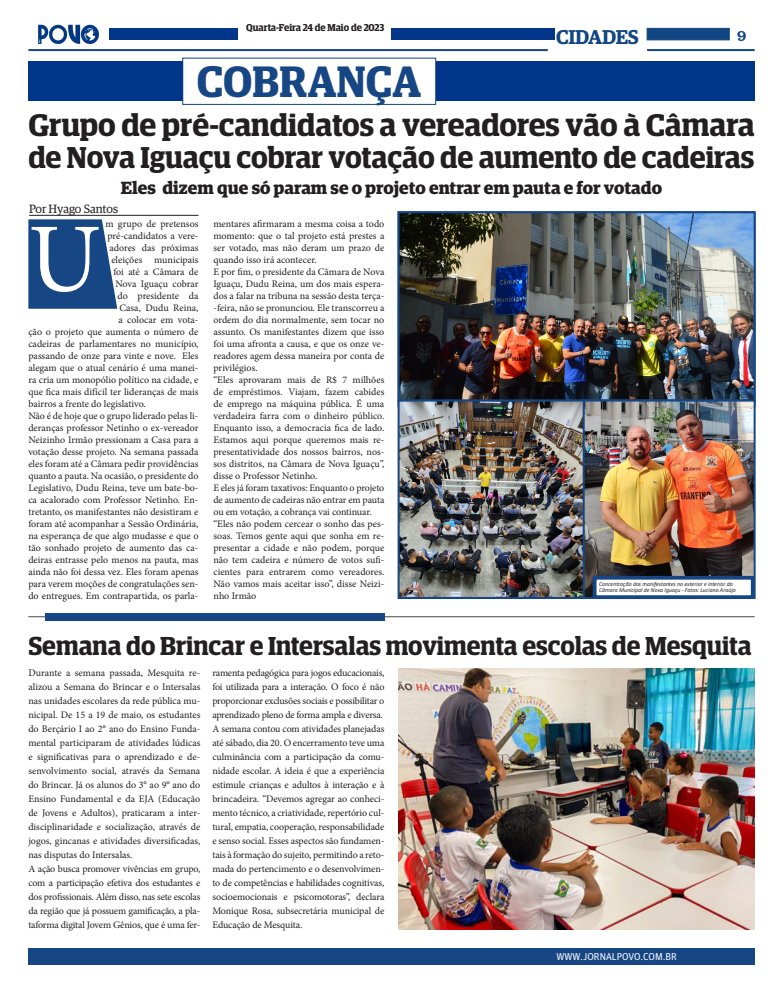
<style>
.page{position:relative;width:783px;height:993px;background:#fff}
.page>*{position:absolute;margin:0;border:0;box-sizing:border-box;transform-origin:0 0}
.t1{font:98px "Minion Pro";color:#fff}
.t2{font:600 44px "Guardian Egyptian Display";color:#174685}
.t3{font:600 31.2px "Guardian Egyptian Display";color:#231f20}
.t4{font:600 30.2px "Guardian Egyptian Display";letter-spacing:-.005em;color:#231f20}
.t5{font:600 26px "Guardian Egyptian Display";color:#231f20}
.t6{font:600 20px "Guardian Egyptian";letter-spacing:-.02em;color:#114683}
.t7{font:700 17.6px "Guardian Egyptian";color:#231f20}
.t8{font:16px "Clarendon BT";color:#174685}
.t9{font:12px "Guardian Egyptian";color:#231f20}
.t10{font:10px/12px "Minion Pro";letter-spacing:-.005em;color:#231f20;text-align:justify}
.t11{font:600 10px "Guardian Egyptian Display";letter-spacing:-.005em;color:#231f20}
.t12{font:10px "Guardian Agate Sans G1 D Regular";color:#fff}
.t13{font:italic 6px/6.8px "Calibri";color:#231f20}
</style>
<div class="page">
<div style="left:28px;top:947px;width:726px;height:17px;background:#174685"></div>
<img style="left:38px;top:24px;width:62px;height:20px">
<div style="left:646px;top:28px;width:83px;height:12px;background:#114683;border:1px solid #114683"></div>
<hr style="left:647px;top:49px;width:107px;height:2px;background:#114683">
<hr style="left:28px;top:49px;width:519px;height:2px;background:#174685">
<div style="left:109px;top:28px;width:129px;height:12px;background:#003589"></div>
<div style="left:391px;top:28px;width:164px;height:12px;background:#003589"></div>
<div style="left:28px;top:61px;width:726px;height:40px;background:#003589"></div>
<div style="left:183px;top:58px;width:252px;height:46px;background:#fff"></div>
<div style="left:182px;top:58px;width:254px;height:47px;border:1px solid #114682"></div>
<svg style="left:28px;top:219px;width:89px;height:89px;background:#2c5790"></svg>
<hr style="left:28px;top:616px;width:726px;height:1px;background:#231f20">
<div style="left:45px;top:613px;width:339px;height:7px;background:#174685"></div>
<img style="left:400px;top:214px;width:352px;height:184px">
<div style="left:397px;top:211px;width:358px;height:190px;border:2px solid #174685"></div>
<img style="left:400px;top:402px;width:182px;height:193px">
<div style="left:397px;top:399px;width:299px;height:199px;border:2px solid #174685"></div>
<img style="left:585px;top:402px;width:167px;height:193px">
<div style="left:582px;top:399px;width:173px;height:199px;border:2px solid #174685"></div>
<img style="left:398px;top:668px;width:356px;height:261px">
<hr style="left:29px;top:215px;width:169px;height:1px;background:#231f20">
<div style="left:592px;top:575px;width:162px;height:23px;background:#fff;border:4px solid #174685"></div>
<p class="t11" style="left:246px;top:22px;width:140px">Quarta-Feira 24 de Maio de 2023</p>
<h3 class="t6" style="left:556px;top:22px;width:84px">CIDADES</h3>
<h3 class="t8" style="left:736px;top:25px;width:11px">9</h3>
<p class="t2" style="left:197px;top:58px;width:226px">COBRANÇA</p>
<p class="t3" style="left:28px;top:108px;width:727px">Grupo de pré-candidatos a vereadores vão à Câmara</p>
<p class="t4" style="left:28px;top:141px;width:727px">de Nova Iguaçu cobrar votação de aumento de cadeiras</p>
<p class="t7" style="left:121px;top:174px;width:542px">Eles dizem que só param se o projeto entrar em pauta e for votado</p>
<p class="t9" style="left:29px;top:200px;width:90px">Por Hyago Santos</p>
<p class="t10" style="left:213px;top:217px;width:172px">mentares afirmaram a mesma coisa a todo momento: que o tal projeto está prestes a ser votado, mas não deram um prazo de quando isso irá acontecer.</p>
<p class="t10" style="left:213px;top:265px;width:172px">E por fim, o presidente da Câmara de Nova Iguaçu, Dudu Reina, um dos mais espera&shy;dos a falar na tribuna na sessão desta terça--feira, não se pronunciou. Ele transcorreu a ordem do dia normalmente, sem tocar no assunto. Os manifestantes dizem que isso foi uma afronta a causa, e que os onze ve&shy;readores agem dessa maneira por conta de privilégios.</p>
<p class="t10" style="left:213px;top:373px;width:172px">“Eles aprovaram mais de R$ 7 milhões de empréstimos. Viajam, fazem cabides de emprego na máquina pública. É uma verdadeira farra com o dinheiro público.<br>Enquanto isso, a democracia fica de lado.<br>Estamos aqui porque queremos mais re&shy;presentatividade dos nossos bairros, nos&shy;sos distritos, na Câmara de Nova Iguaçu”, disse o Professor Netinho.</p>
<p class="t10" style="left:213px;top:481px;width:172px">E eles já foram taxativos: Enquanto o projeto de aumento de cadeiras não entrar em pauta ou em votação, a cobrança vai continuar.</p>
<p class="t10" style="left:213px;top:517px;width:172px">“Eles não podem cercear o sonho das pes&shy;soas. Temos gente aqui que sonha em re&shy;presentar a cidade e não podem, porque não tem cadeira e número de votos sufi&shy;cientes para entrarem como vereadores.<br>Não vamos mais aceitar isso”, disse Neizi&shy;nho Irmão</p>
<p class="t5" style="left:28px;top:631px;width:724px">Semana do Brincar e Intersalas movimenta escolas de Mesquita</p>
<p class="t10" style="left:28px;top:665px;width:173px;line-height:14px">Durante a semana passada, Mesquita re&shy;alizou a Semana do Brincar e o Intersalas nas unidades escolares da rede pública mu&shy;nicipal. De 15 a 19 de maio, os estudantes do Berçário I ao 2° ano do Ensino Funda&shy;mental participaram de atividades lúdicas e significativas para o aprendizado e de&shy;senvolvimento social, através da Semana do Brincar. Já os alunos do 3° ao 9° ano do Ensino Fundamental e da EJA (Educação de Jovens e Adultos), praticaram a inter&shy;disciplinaridade e socialização, através de jogos, gincanas e atividades diversificadas, nas disputas do Intersalas.</p>
<p class="t10" style="left:28px;top:861px;width:173px;line-height:14px">A ação busca promover vivências em grupo, com a participação efetiva dos estudantes e dos profissionais. Além disso, nas sete escolas da região que já possuem gamificação, a pla&shy;taforma digital Jovem Gênios, que é uma fer-</p>
<p class="t10" style="left:105px;top:217px;width:94px">m grupo de pretensos</p>
<p class="t10" style="left:107px;top:229px;width:93px">pré-candidatos a vere-</p>
<p class="t10" style="left:109px;top:241px;width:91px">adores das próximas</p>
<p class="t10" style="left:111px;top:253px;width:88px">eleições municipais</p>
<p class="t10" style="left:113px;top:265px;width:87px">foi até a Câmara de</p>
<p class="t10" style="left:115px;top:277px;width:85px">Nova Iguaçu cobrar</p>
<p class="t10" style="left:117px;top:289px;width:82px">do presidente da</p>
<p class="t10" style="left:119px;top:301px;width:81px">Casa, Dudu Reina,</p>
<p class="t10" style="left:118px;top:313px;width:82px">a colocar em vota-</p>
<p class="t10" style="left:28px;top:325px;width:171px">ção o projeto que aumenta o número de</p>
<p class="t10" style="left:28px;top:337px;width:171px">cadeiras de parlamentares no município,</p>
<p class="t10" style="left:28px;top:349px;width:172px">passando de onze para vinte e nove. Eles</p>
<p class="t10" style="left:28px;top:361px;width:172px">alegam que o atual cenário é uma manei-</p>
<p class="t10" style="left:28px;top:373px;width:172px">ra cria um monopólio político na cidade, e</p>
<p class="t10" style="left:28px;top:385px;width:171px">que fica mais difícil ter lideranças de mais</p>
<p class="t10" style="left:28px;top:397px;width:119px">bairros a frente do legislativo.</p>
<p class="t10" style="left:28px;top:409px;width:172px">Não é de hoje que o grupo liderado pelas li&shy;deranças professor Netinho o ex-vereador Neizinho Irmão pressionam a Casa para a votação desse projeto. Na semana passada eles foram até a Câmara pedir providências quanto a pauta. Na ocasião, o presidente do Legislativo, Dudu Reina, teve um bate-bo&shy;ca acalorado com Professor Netinho. En&shy;tretanto, os manifestantes não desistiram e foram até acompanhar a Sessão Ordinária, na esperança de que algo mudasse e que o tão sonhado projeto de aumento das ca&shy;deiras entrasse pelo menos na pauta, mas ainda não foi dessa vez. Eles foram apenas para verem moções de congratulações sen&shy;do entregues. Em contrapartida, os parla-</p>
<p class="t1" style="left:28px;top:194px;width:74px">U</p>
<p class="t13" style="left:599px;top:580px;width:138px">Concentração dos manifestantes no exterior e interior da<br>Câmara Municipal de Nova Iguaçu - Fotos: Luciano Araújo</p>
<p class="t10" style="left:212px;top:665px;width:173px;line-height:14px">ramenta pedagógica para jogos educacionais, foi utilizada para a interação. O foco é não proporcionar exclusões sociais e possibilitar o aprendizado pleno de forma ampla e diversa.</p>
<p class="t10" style="left:212px;top:721px;width:173px;line-height:14px">A semana contou com atividades planejadas até sábado, dia 20. O encerramento teve uma culminância com a participação da comu&shy;nidade escolar. A ideia é que a experiência estimule crianças e adultos à interação e à brincadeira. “Devemos agregar ao conheci&shy;mento técnico, a criatividade, repertório cul&shy;tural, empatia, cooperação, responsabilidade e senso social. Esses aspectos são fundamen&shy;tais à formação do sujeito, permitindo a reto&shy;mada do pertencimento e o desenvolvimen&shy;to de competências e habilidades cognitivas, socioemocionais e psicomotoras”, declara Monique Rosa, subsecretária municipal de Educação de Mesquita.</p>
<p class="t12" style="left:556px;top:949px;width:122px">WWW.JORNALPOVO.COM.BR</p>
</div>
